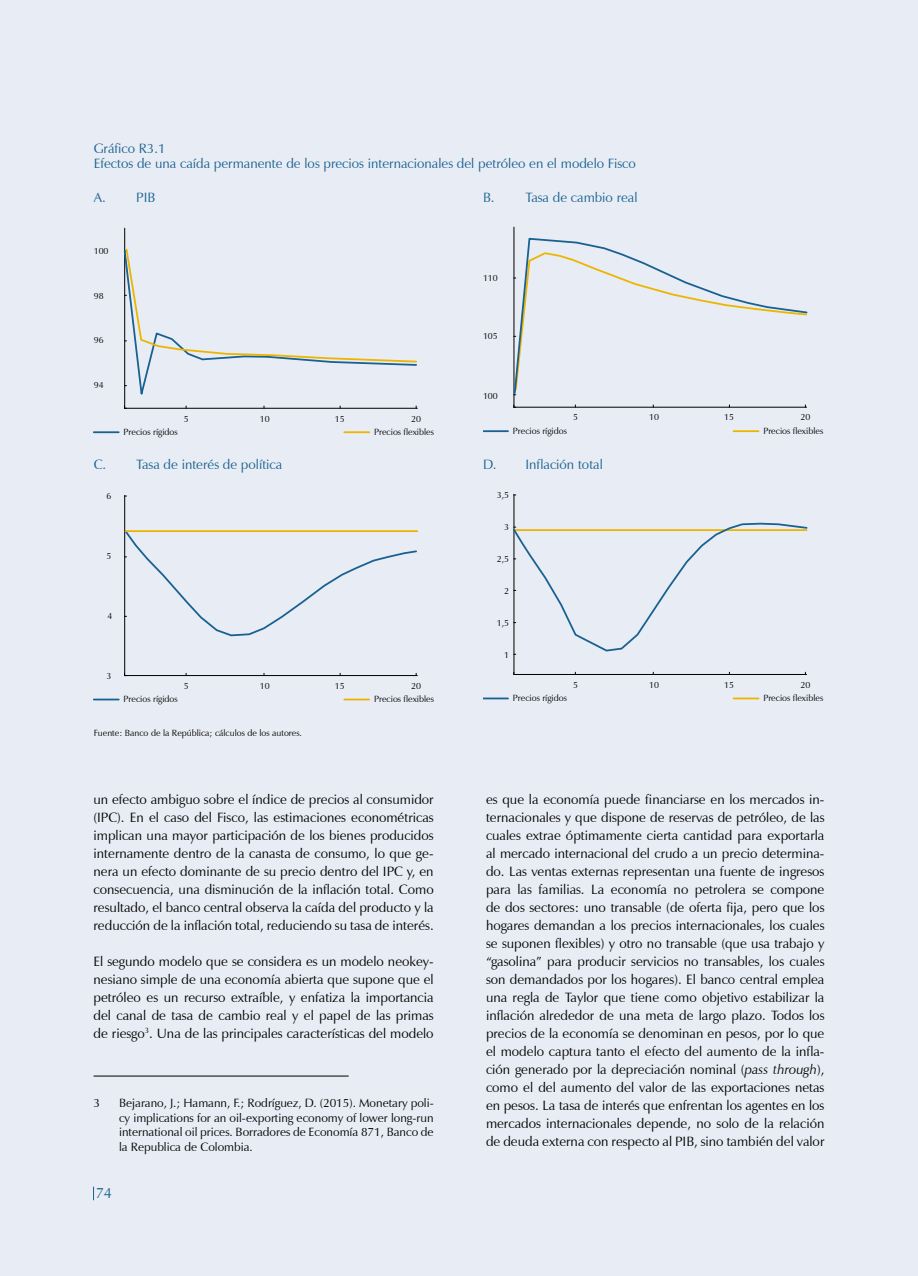
<style>
.page{position:relative;width:918px;height:1276px;background:#fff}
.page>*{position:absolute;margin:0;border:0;box-sizing:border-box;transform-origin:0 0}
.t1{font:15px "Zapf Humanist 601 BT";color:#186190}
.t2{font:13.5px/18px "Zapf Humanist 601 BT";color:#000;text-align:justify}
.t3{font:13.5px/14.4px "Zapf Humanist 601 BT";color:#186190}
.t4{font:12px/14.4px "Zapf Humanist 601 BT";color:#000;text-align:justify}
.t5{font:9px/13.5px "Zapf Humanist 601 BT";color:#000}
.s1{font-style:italic}
</style>
<div class="page">
<div style="left:0;top:0;width:917px;height:1276px;background:#e8ecf4"></div>
<svg style="left:93px;top:1186px;width:1px;height:14px"></svg>
<hr style="left:94px;top:1075px;width:255px;height:1px;background:#000">
<hr style="left:124px;top:228px;width:1px;height:180px;background:#000">
<svg style="left:123px;top:247px;width:295px;height:162px"></svg>
<hr style="left:94px;top:431px;width:25px;height:2px;background:#186190">
<hr style="left:344px;top:431px;width:25px;height:2px;background:#edb500">
<hr style="left:514px;top:227px;width:1px;height:180px;background:#000">
<hr style="left:514px;top:407px;width:293px;height:1px;background:#000">
<svg style="left:513px;top:237px;width:295px;height:158px"></svg>
<hr style="left:483px;top:430px;width:25px;height:2px;background:#186190">
<hr style="left:734px;top:430px;width:25px;height:2px;background:#edb500">
<hr style="left:124px;top:495px;width:1px;height:180px;background:#000">
<hr style="left:125px;top:675px;width:292px;height:1px;background:#000">
<svg style="left:124px;top:528px;width:294px;height:109px"></svg>
<hr style="left:126px;top:530px;width:291px;height:2px;background:#edb500">
<hr style="left:94px;top:698px;width:25px;height:2px;background:#186190">
<hr style="left:344px;top:698px;width:25px;height:2px;background:#edb500">
<hr style="left:514px;top:494px;width:1px;height:180px;background:#000">
<hr style="left:514px;top:674px;width:293px;height:1px;background:#000">
<svg style="left:513px;top:522px;width:295px;height:133px"></svg>
<hr style="left:483px;top:697px;width:25px;height:2px;background:#186190">
<hr style="left:734px;top:697px;width:25px;height:2px;background:#edb500">
<p class="t3" style="left:94px;top:141px;width:544px">Gráfico R3.1<br>Efectos de una caída permanente de los precios internacionales del petróleo en el modelo Fisco</p>
<p class="t3" style="left:94px;top:190px;width:63px">A. PIB</p>
<p class="t3" style="left:483px;top:190px;width:156px">B. Tasa de cambio real</p>
<p class="t5" style="left:94px;top:244px;width:16px">100</p>
<p class="t5" style="left:94px;top:289px;width:11px">98</p>
<p class="t5" style="left:94px;top:334px;width:11px">96</p>
<p class="t5" style="left:94px;top:378px;width:11px">94</p>
<p class="t5" style="left:184px;top:412px;width:6px">5</p>
<p class="t5" style="left:124px;top:425px;width:56px">Precios rígidos</p>
<p class="t5" style="left:260px;top:412px;width:11px">10</p>
<p class="t5" style="left:335px;top:412px;width:11px">15</p>
<p class="t5" style="left:374px;top:412px;width:61px;text-indent:37px">20<br>Precios flexibles</p>
<p class="t3" style="left:94px;top:457px;width:190px">C. Tasa de interés de política</p>
<p class="t5" style="left:106px;top:489px;width:6px">6</p>
<p class="t5" style="left:107px;top:549px;width:6px">5</p>
<p class="t5" style="left:107px;top:609px;width:6px">4</p>
<p class="t5" style="left:107px;top:669px;width:6px">3</p>
<p class="t5" style="left:184px;top:679px;width:6px">5</p>
<p class="t5" style="left:260px;top:679px;width:11px">10</p>
<p class="t5" style="left:335px;top:679px;width:11px">15</p>
<p class="t5" style="left:411px;top:679px;width:11px">20</p>
<p class="t5" style="left:124px;top:692px;width:56px">Precios rígidos</p>
<p class="t5" style="left:374px;top:692px;width:61px">Precios flexibles</p>
<p class="t5" style="left:94px;top:726px;width:210px">Fuente: Banco de la República; cálculos de los autores.</p>
<p class="t2" style="left:94px;top:790px;width:342px">un efecto ambiguo sobre el índice de precios al consumidor (IPC). En el caso del Fisco, las estimaciones econométricas implican una mayor participación de los bienes producidos internamente dentro de la canasta de consumo, lo que ge&shy;nera un efecto dominante de su precio dentro del IPC y, en consecuencia, una disminución de la inflación total. Como resultado, el banco central observa la caída del producto y la reducción de la inflación total, reduciendo su tasa de interés.</p>
<p class="t2" style="left:94px;top:952px;width:342px">El segundo modelo que se considera es un modelo neokey&shy;nesiano simple de una economía abierta que supone que el petróleo es un recurso extraíble, y enfatiza la importancia del canal de tasa de cambio real y el papel de las primas de riesgo<sup>3</sup>. Una de las principales características del modelo</p>
<p class="t4" style="left:94px;top:1096px;width:8px">3</p>
<p class="t4" style="left:119px;top:1096px;width:316px">Bejarano, J.; Hamann, F.; Rodríguez, D. (2015). Monetary poli&shy;cy implications for an oil-exporting economy of lower long-run international oil prices. Borradores de Economía 871, Banco de la Republica de Colombia.</p>
<p class="t1" style="left:96px;top:1184px;width:18px">74</p>
<p class="t5" style="left:483px;top:271px;width:16px">110</p>
<p class="t5" style="left:483px;top:329px;width:16px">105</p>
<p class="t5" style="left:483px;top:389px;width:16px">100</p>
<p class="t5" style="left:573px;top:411px;width:6px">5</p>
<p class="t5" style="left:649px;top:411px;width:11px">10</p>
<p class="t5" style="left:724px;top:411px;width:11px">15</p>
<p class="t5" style="left:801px;top:411px;width:11px">20</p>
<p class="t5" style="left:513px;top:424px;width:56px">Precios rígidos</p>
<p class="t5" style="left:763px;top:424px;width:61px">Precios flexibles</p>
<p class="t3" style="left:483px;top:457px;width:121px">D. Inflación total</p>
<p class="t5" style="left:497px;top:488px;width:14px">3,5</p>
<p class="t5" style="left:504px;top:520px;width:6px">3</p>
<p class="t5" style="left:497px;top:552px;width:14px">2,5</p>
<p class="t5" style="left:504px;top:584px;width:6px">2</p>
<p class="t5" style="left:497px;top:616px;width:14px">1,5</p>
<p class="t5" style="left:504px;top:648px;width:6px">1</p>
<p class="t5" style="left:573px;top:678px;width:6px">5</p>
<p class="t5" style="left:649px;top:678px;width:11px">10</p>
<p class="t5" style="left:724px;top:678px;width:11px">15</p>
<p class="t5" style="left:801px;top:678px;width:11px">20</p>
<p class="t5" style="left:513px;top:691px;width:56px">Precios rígidos</p>
<p class="t5" style="left:763px;top:691px;width:61px">Precios flexibles</p>
<p class="t2" style="left:486px;top:790px;width:340px">es que la economía puede financiarse en los mercados in&shy;ternacionales y que dispone de reservas de petróleo, de las cuales extrae óptimamente cierta cantidad para exportarla al mercado internacional del crudo a un precio determina&shy;do. Las ventas externas representan una fuente de ingresos para las familias. La economía no petrolera se compone de dos sectores: uno transable (de oferta fija, pero que los hogares demandan a los precios internacionales, los cuales se suponen flexibles) y otro no transable (que usa trabajo y “gasolina” para producir servicios no transables, los cuales son demandados por los hogares). El banco central emplea una regla de Taylor que tiene como objetivo estabilizar la inflación alrededor de una meta de largo plazo. Todos los precios de la economía se denominan en pesos, por lo que el modelo captura tanto el efecto del aumento de la infla&shy;ción generado por la depreciación nominal (<span class="s1">pass through</span>), como el del aumento del valor de las exportaciones netas en pesos. La tasa de interés que enfrentan los agentes en los mercados internacionales depende, no solo de la relación de deuda externa con respecto al PIB, sino también del valor</p>
</div>
